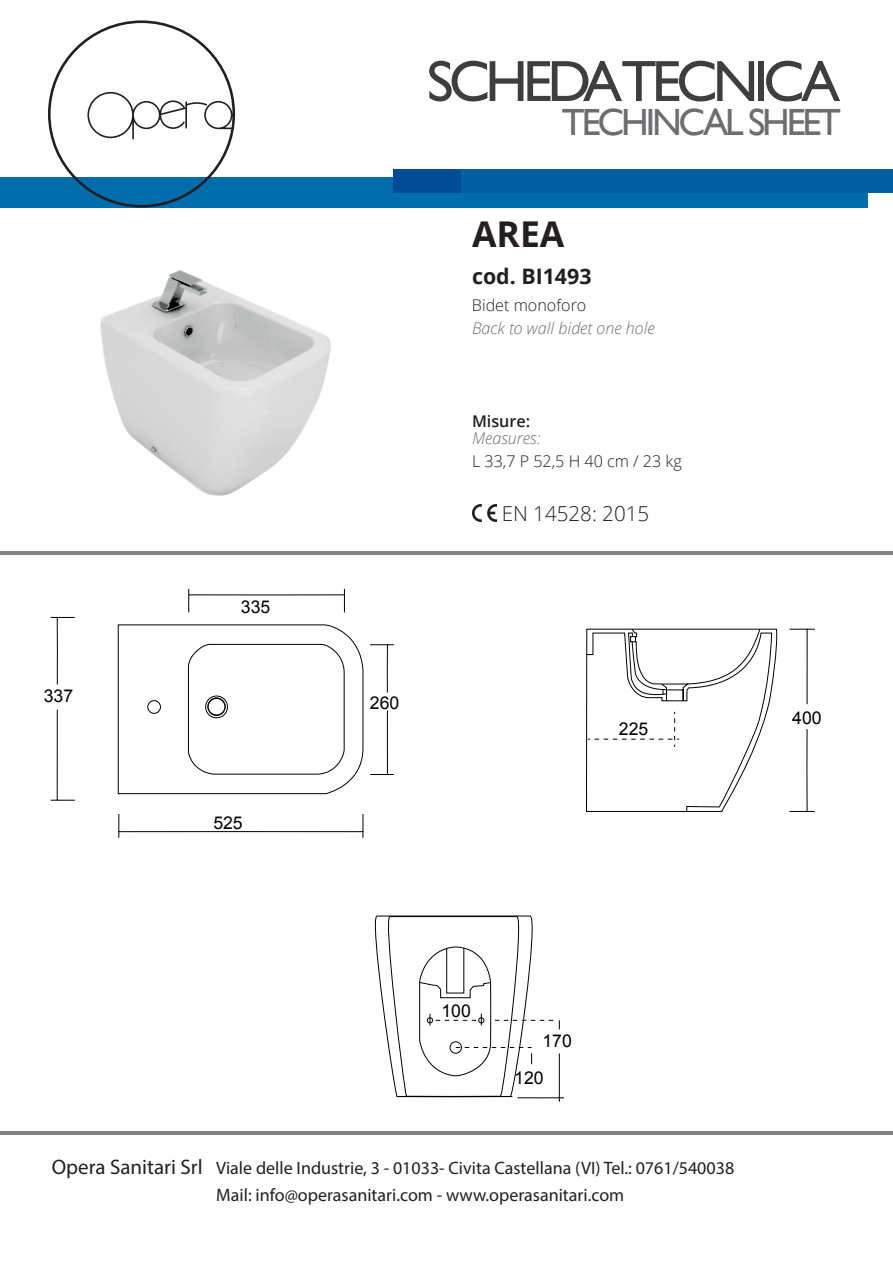
<style>
.page{position:relative;width:893px;height:1263px;background:#fff}
.page>*{position:absolute;margin:0;border:0;box-sizing:border-box;transform-origin:0 0}
.t1{font:58.35px "Gill Sans";letter-spacing:-.085em;color:#3e3e3f}
.t2{font:37.95px "Gill Sans";letter-spacing:-.085em;color:#6c6d70}
.t3{font:700 35.55px "Open Sans";color:#231f20}
.t4{font:700 21.3px "Open Sans";color:#231f20}
.t5{font:300 20.55px "Open Sans";color:#231f20}
.t6{font:18px/27px "Myriad Pro";color:#231f20}
.t7{font:17.7px/37.5px "Arial";color:#000001}
.t8{font:300 16.2px "Open Sans";color:#231f20}
.t9{font:italic 300 16.2px "Open Sans";color:#6c6d70}
.t10{font:600 16.2px "Open Sans";color:#231f20}
.s1{font-size:21px}
</style>
<div class="page">
<img style="left:100px;top:270px;width:231px;height:226px">
<div style="left:0;top:177px;width:868px;height:31px;background:#006cac"></div>
<div style="left:393px;top:169px;width:500px;height:24px;background:#005fa3"></div>
<div style="left:393px;top:169px;width:67px;height:24px;background:#004c97"></div>
<hr style="left:0;top:1131px;width:893px;height:3px;background:#808285">
<hr style="left:0;top:551px;width:893px;height:3px;background:#808285">
<svg style="left:48px;top:20px;width:187px;height:188px"></svg>
<svg style="left:789px;top:629px;width:26px;height:75px"></svg>
<svg style="left:789px;top:729px;width:26px;height:83px"></svg>
<svg style="left:586px;top:628px;width:192px;height:184px"></svg>
<svg style="left:374px;top:915px;width:190px;height:186px"></svg>
<svg style="left:118px;top:624px;width:246px;height:170px"></svg>
<svg style="left:51px;top:617px;width:24px;height:68px"></svg>
<svg style="left:51px;top:709px;width:24px;height:92px"></svg>
<svg style="left:118px;top:814px;width:246px;height:24px"></svg>
<svg style="left:188px;top:589px;width:157px;height:24px"></svg>
<svg style="left:370px;top:644px;width:24px;height:49px"></svg>
<svg style="left:370px;top:710px;width:24px;height:65px"></svg>
<div style="left:606px;top:909px;width:102px;height:102px;border:8px solid #231f20;border-radius:50%"></div>
<div style="left:612px;top:942px;width:92px;height:14px;background:#fff"></div>
<img style="left:472px;top:504px;width:24px;height:18px">
<h1 class="t1" style="left:427px;top:47px;width:415px">SCHEDA TECNICA</h1>
<h2 class="t2" style="left:562px;top:100px;width:281px">TECHINCAL SHEET</h2>
<h3 class="t3" style="left:472px;top:209px;width:94px">AREA</h3>
<p class="t4" style="left:472px;top:261px;width:121px">cod. BI1493</p>
<p class="t8" style="left:472px;top:294px;width:116px">Bidet monoforo</p>
<p class="t9" style="left:472px;top:316px;width:184px">Back to wall bidet one hole</p>
<p class="t7" style="left:44px;top:677px;width:31px">337</p>
<p class="t7" style="left:241px;top:588px;width:31px">335</p>
<p class="t7" style="left:213px;top:804px;width:31px">525</p>
<p class="t7" style="left:370px;top:684px;width:31px">260</p>
<p class="t10" style="left:472px;top:410px;width:60px">Misure:</p>
<p class="t9" style="left:472px;top:427px;width:70px">Measures:</p>
<p class="t8" style="left:472px;top:450px;width:211px">L 33,7 P 52,5 H 40 cm / 23 kg</p>
<p class="t5" style="left:502px;top:499px;width:149px">EN 14528: 2015</p>
<p class="t7" style="left:619px;top:710px;width:31px">225</p>
<p class="t7" style="left:792px;top:699px;width:31px">400</p>
<p class="t7" style="left:441px;top:992px;width:31px">100</p>
<p class="t7" style="left:514px;top:1022px;width:59px;text-indent:28px">170<br>120</p>
<p class="t6" style="left:216px;top:1154px;width:519px;text-indent:-165px"><span class="s1">Opera Sanitari Srl</span> Viale delle Industrie, 3 - 01033- Civita Castellana (VI) Tel.: 0761/540038<br>Mail: info@operasanitari.com - www.operasanitari.com</p>
</div>
